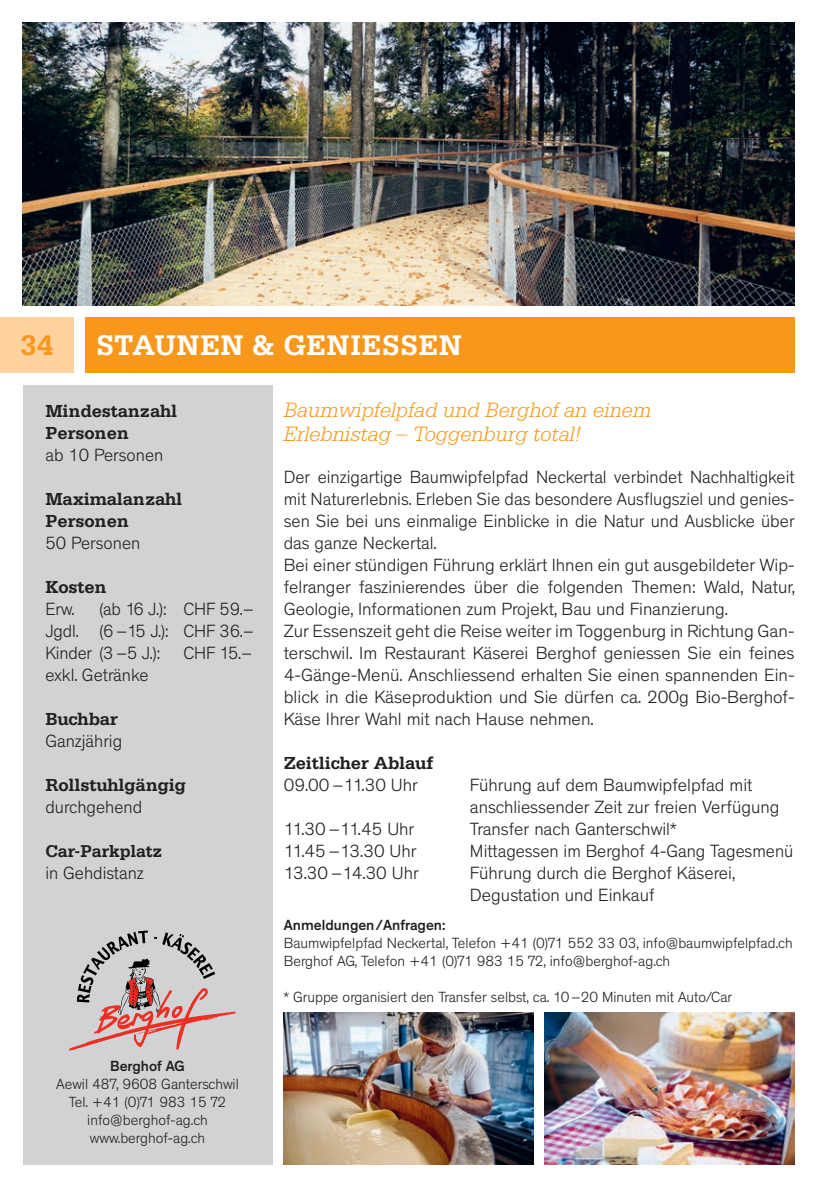
<style>
.page{position:relative;width:840px;height:1191px;background:#fff}
.page>*{position:absolute;margin:0;border:0;box-sizing:border-box;transform-origin:0 0}
.t1{font:700 30px "Serifa Std";letter-spacing:.02em;color:#fff}
.t2{font:700 30px "Serifa Std";color:#f7981d}
.t3{font:italic 300 22px/24px "Serifa Std";color:#f7981d}
.t4{font:700 18.4px/22px "Serifa Std";letter-spacing:-.01em;color:#231f20}
.t5{font:300 18px/22px "Theinhardt";color:#231f20}
.t6{font:700 18px "Serifa Std";letter-spacing:-.01em;color:#231f20}
.t7{font:300 15px/18px "Theinhardt";color:#231f20;text-align:center}
.t8{font:500 15px "Theinhardt";color:#231f20}
</style>
<div class="page">
<div style="left:23px;top:385px;width:249px;height:779px;background:#d1d2d4"></div>
<img style="left:23px;top:23px;width:771px;height:283px">
<svg style="left:69px;top:930px;width:167px;height:121px"></svg>
<img style="left:544px;top:1012px;width:250px;height:152px">
<img style="left:283px;top:1012px;width:250px;height:152px">
<div style="left:0;top:317px;width:74px;height:55px;background:#fdd29f"></div>
<div style="left:85px;top:317px;width:709px;height:55px;background:#f7981d"></div>
<h1 class="t2" style="left:20px;top:327px;width:34px">34</h1>
<h1 class="t1" style="left:96px;top:327px;width:366px">STAUNEN &amp; GENIESSEN</h1>
<p class="t4" style="left:45px;top:399px;width:133px">Mindestanzahl<br>Personen</p>
<p class="t5" style="left:45px;top:444px;width:119px">ab 10 Personen</p>
<p class="t4" style="left:45px;top:487px;width:138px">Maximalanzahl<br>Personen</p>
<p class="t5" style="left:45px;top:532px;width:96px">50 Personen</p>
<p class="t4" style="left:45px;top:575px;width:63px">Kosten</p>
<p class="t5" style="left:45px;top:598px;width:31px">Erw.</p>
<p class="t5" style="left:45px;top:598px;width:210px;text-align:justify;text-indent:54px">(ab 16 J.): CHF 59.– Jgdl. (6 –15 J.): CHF 36.– Kinder (3 –5 J.):</p>
<p class="t5" style="left:183px;top:642px;width:70px">CHF 15.–</p>
<p class="t5" style="left:45px;top:664px;width:105px">exkl. Getränke</p>
<p class="t4" style="left:45px;top:707px;width:74px">Buchbar</p>
<p class="t5" style="left:45px;top:730px;width:78px">Ganzjährig</p>
<p class="t4" style="left:45px;top:773px;width:142px">Rollstuhlgängig</p>
<p class="t5" style="left:45px;top:796px;width:98px">durchgehend</p>
<p class="t6" style="left:45px;top:840px;width:118px">Car-Parkplatz</p>
<p class="t5" style="left:45px;top:862px;width:100px">in Gehdistanz</p>
<p class="t8" style="left:110px;top:1057px;width:76px">Berghof AG</p>
<p class="t7" style="left:56px;top:1075px;width:184px">Aewil 487, 9608 Ganterschwil<br>Tel. +41 (0)71 983 15 72 info@berghof-ag.ch www.berghof-ag.ch</p>
<p class="t3" style="left:283px;top:397px;width:369px">Baumwipfelpfad und Berghof an einem<br>Erlebnistag – Toggenburg total!</p>
<p class="t5" style="left:283px;top:466px;width:512px">Der einzigartige Baumwipfelpfad Neckertal verbindet Nachhaltigkeit mit Naturerlebnis. Erleben Sie das besondere Ausflugsziel und genies&shy;sen Sie bei uns einmalige Einblicke in die Natur und Ausblicke über das ganze Neckertal.<br>Bei einer stündigen Führung erklärt Ihnen ein gut ausgebildeter Wip&shy;felranger faszinierendes über die folgenden Themen: Wald, Natur, Geologie, Informationen zum Projekt, Bau und Finanzierung.<br>Zur Essenszeit geht die Reise weiter im Toggenburg in Richtung Gan&shy;terschwil. Im Restaurant Käserei Berghof geniessen Sie ein feines 4-Gänge-Menü. Anschliessend erhalten Sie einen spannenden Ein&shy;blick in die Käseproduktion und Sie dürfen ca. 200g Bio-Berghof-Käse Ihrer Wahl mit nach Hause nehmen.</p>
<p class="t4" style="left:283px;top:751px;width:151px">Zeitlicher Ablauf</p>
<p class="t5" style="left:283px;top:774px;width:136px">09.00 –11.30 Uhr</p>
<p class="t5" style="left:469px;top:774px;width:311px">Führung auf dem Baumwipfelpfad mit anschliessender Zeit zur freien Verfügung</p>
<p class="t5" style="left:283px;top:818px;width:132px">11.30 –11.45 Uhr</p>
<p class="t5" style="left:469px;top:818px;width:208px">Transfer nach Ganterschwil*</p>
<p class="t5" style="left:283px;top:840px;width:134px">11.45 –13.30 Uhr</p>
<p class="t5" style="left:469px;top:840px;width:325px">Mittagessen im Berghof 4-Gang Tagesmenü</p>
<p class="t5" style="left:283px;top:862px;width:136px">13.30 –14.30 Uhr</p>
<p class="t5" style="left:469px;top:862px;width:267px">Führung durch die Berghof Käserei,<br>Degustation und Einkauf</p>
<p class="t8" style="left:283px;top:916px;width:163px">Anmeldungen/Anfragen:</p>
<p class="t7" style="left:283px;top:934px;width:510px;text-align:left">Baumwipfelpfad Neckertal, Telefon +41 (0)71 552 33 03, info@baumwipfelpfad.ch<br>Berghof AG, Telefon +41 (0)71 983 15 72, info@berghof-ag.ch</p>
<p class="t7" style="left:283px;top:988px;width:449px">* Gruppe organisiert den Transfer selbst, ca. 10–20 Minuten mit Auto/Car</p>
</div>
